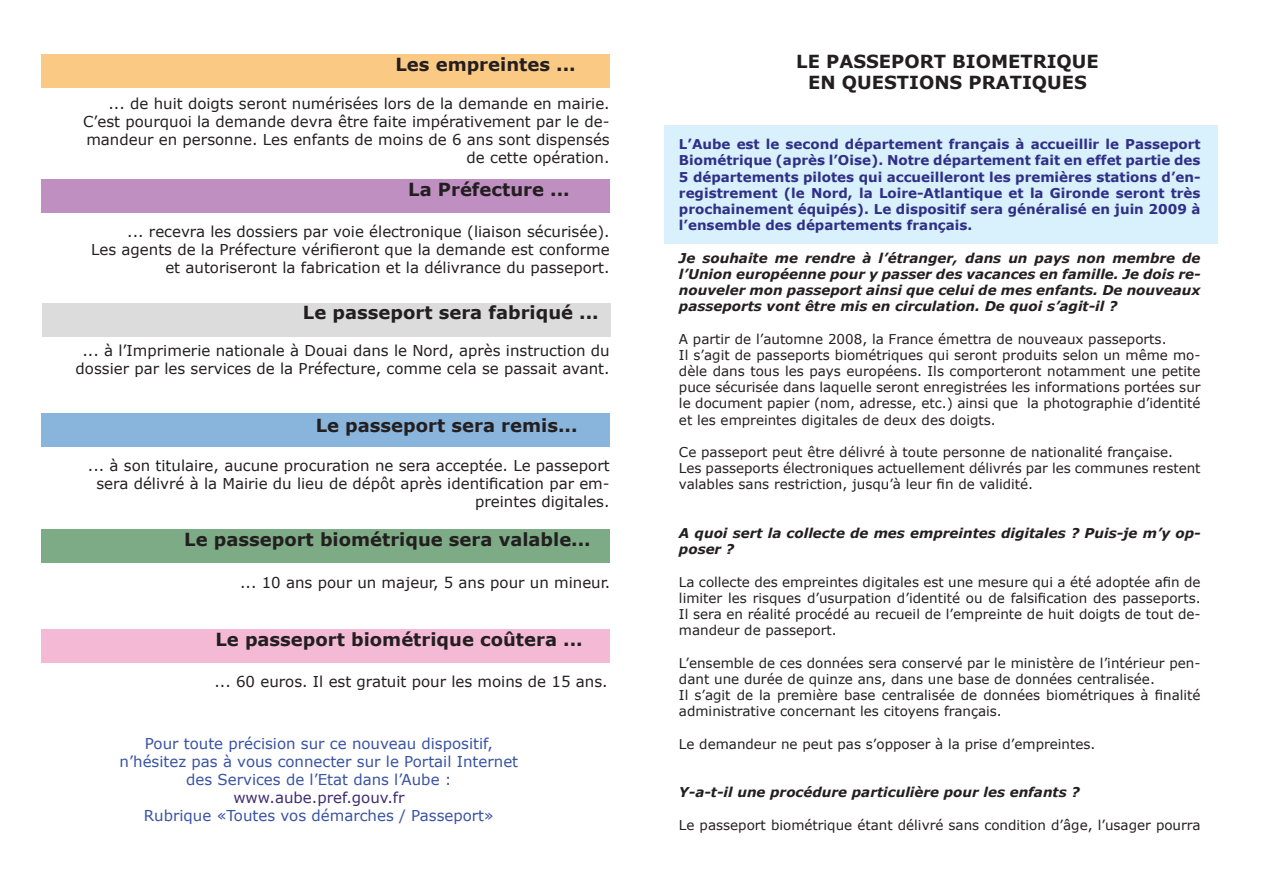
<style>
.page{position:relative;width:1263px;height:893px;background:#fff}
.page>*{position:absolute;margin:0;border:0;box-sizing:border-box;transform-origin:0 0}
.t1{font:700 18px/21.6px "Verdana";color:#231f20;text-align:center}
.t2{font:15px/18px "Verdana";color:#231f20;text-align:right}
.t3{font:15px/18px "Verdana";color:#3853a3;text-align:center}
.t4{font:15px "Verdana";color:#3f2b70}
.t5{font:13.5px/16.2px "Verdana";color:#231f20}
.t6{font:700 13.5px/16.2px "Verdana";color:#302f87;text-align:justify}
.t7{font:italic 700 13.5px/16.2px "Verdana";color:#231f20;text-align:justify}
</style>
<div class="page">
<div style="left:664px;top:125px;width:554px;height:119px;background:#d9f1fc"></div>
<div style="left:41px;top:54px;width:569px;height:34px;background:#fac983"></div>
<div style="left:41px;top:179px;width:569px;height:33px;background:#bf8fc2"></div>
<div style="left:43px;top:303px;width:568px;height:34px;background:#dcdcdc"></div>
<div style="left:41px;top:414px;width:569px;height:33px;background:#89b4dc"></div>
<div style="left:41px;top:529px;width:569px;height:34px;background:#7dab85"></div>
<div style="left:41px;top:629px;width:569px;height:34px;background:#f4bad5"></div>
<h1 class="t1" style="left:395px;top:53px;width:182px">Les empreintes ...</h1>
<p class="t2" style="left:83px;top:94px;width:528px">... de huit doigts seront numérisées lors de la demande en mairie.<br>C’est pourquoi la demande devra être faite impérativement par le de&shy;mandeur en personne. Les enfants de moins de 6 ans sont dispensés de cette opération.</p>
<h1 class="t1" style="left:408px;top:178px;width:163px">La Préfecture ...</h1>
<p class="t2" style="left:91px;top:222px;width:520px">... recevra les dossiers par voie électronique (liaison sécurisée).<br>Les agents de la Préfecture vérifieront que la demande est conforme et autoriseront la fabrication et la délivrance du passeport.</p>
<h1 class="t1" style="left:303px;top:301px;width:297px">Le passeport sera fabriqué ...</h1>
<p class="t2" style="left:76px;top:341px;width:536px;text-align:center">... à l’Imprimerie nationale à Douai dans le Nord, après instruction du dossier par les services de la Préfecture, comme cela se passait avant.</p>
<h1 class="t1" style="left:316px;top:414px;width:263px">Le passeport sera remis...</h1>
<p class="t2" style="left:88px;top:456px;width:523px">... à son titulaire, aucune procuration ne sera acceptée. Le passeport sera délivré à la Mairie du lieu de dépôt après identification par em&shy;preintes digitales.</p>
<h1 class="t1" style="left:184px;top:528px;width:408px">Le passeport biométrique sera valable...</h1>
<p class="t2" style="left:240px;top:573px;width:372px">... 10 ans pour un majeur, 5 ans pour un mineur.</p>
<h1 class="t1" style="left:215px;top:628px;width:369px">Le passeport biométrique coûtera ...</h1>
<p class="t2" style="left:214px;top:672px;width:395px">... 60 euros. Il est gratuit pour les moins de 15 ans.</p>
<p class="t3" style="left:120px;top:734px;width:400px">Pour toute précision sur ce nouveau dispositif, n’hésitez pas à vous connecter sur le Portail Internet des Services de l’Etat dans l’Aube :</p>
<p class="t4" style="left:233px;top:788px;width:173px">www.aube.pref.gouv.fr</p>
<p class="t3" style="left:144px;top:806px;width:351px">Rubrique «Toutes vos démarches / Passeport»</p>
<h1 class="t1" style="left:796px;top:50px;width:304px">LE PASSEPORT BIOMETRIQUE<br>EN QUESTIONS PRATIQUES</h1>
<p class="t6" style="left:679px;top:136px;width:523px">L’Aube est le second département français à accueillir le Passeport Biométrique (après l’Oise). Notre département fait en effet partie des 5 départements pilotes qui accueilleront les premières stations d’en&shy;registrement (le Nord, la Loire-Atlantique et la Gironde seront très prochainement équipés). Le dispositif sera généralisé en juin 2009 à l’ensemble des départements français.</p>
<p class="t7" style="left:679px;top:249px;width:523px">Je souhaite me rendre à l’étranger, dans un pays non membre de l’Union européenne pour y passer des vacances en famille. Je dois re&shy;nouveler mon passeport ainsi que celui de mes enfants. De nouveaux passeports vont être mis en circulation. De quoi s’agit-il ?</p>
<p class="t5" style="left:679px;top:330px;width:523px">A partir de l’automne 2008, la France émettra de nouveaux passeports.<br>Il s’agit de passeports biométriques qui seront produits selon un même mo&shy;dèle dans tous les pays européens. Ils comporteront notamment une petite puce sécurisée dans laquelle seront enregistrées les informations portées sur le document papier (nom, adresse, etc.) ainsi que la photographie d’identité et les empreintes digitales de deux des doigts.</p>
<p class="t5" style="left:679px;top:444px;width:523px">Ce passeport peut être délivré à toute personne de nationalité française.<br>Les passeports électroniques actuellement délivrés par les communes restent valables sans restriction, jusqu’à leur fin de validité.</p>
<p class="t7" style="left:679px;top:525px;width:523px">A quoi sert la collecte de mes empreintes digitales ? Puis-je m’y op&shy;poser ?</p>
<p class="t5" style="left:679px;top:573px;width:523px;text-align:justify">La collecte des empreintes digitales est une mesure qui a été adoptée afin de limiter les risques d’usurpation d’identité ou de falsification des passeports.<br>Il sera en réalité procédé au recueil de l’empreinte de huit doigts de tout de&shy;mandeur de passeport.</p>
<p class="t5" style="left:679px;top:654px;width:523px">L’ensemble de ces données sera conservé par le ministère de l’intérieur pen&shy;dant une durée de quinze ans, dans une base de données centralisée.<br>Il s’agit de la première base centralisée de données biométriques à finalité administrative concernant les citoyens français.</p>
<p class="t5" style="left:679px;top:735px;width:418px">Le demandeur ne peut pas s’opposer à la prise d’empreintes.</p>
<p class="t7" style="left:679px;top:784px;width:402px">Y-a-t-il une procédure particulière pour les enfants ?</p>
<p class="t5" style="left:679px;top:816px;width:523px">Le passeport biométrique étant délivré sans condition d’âge, l’usager pourra</p>
</div>
